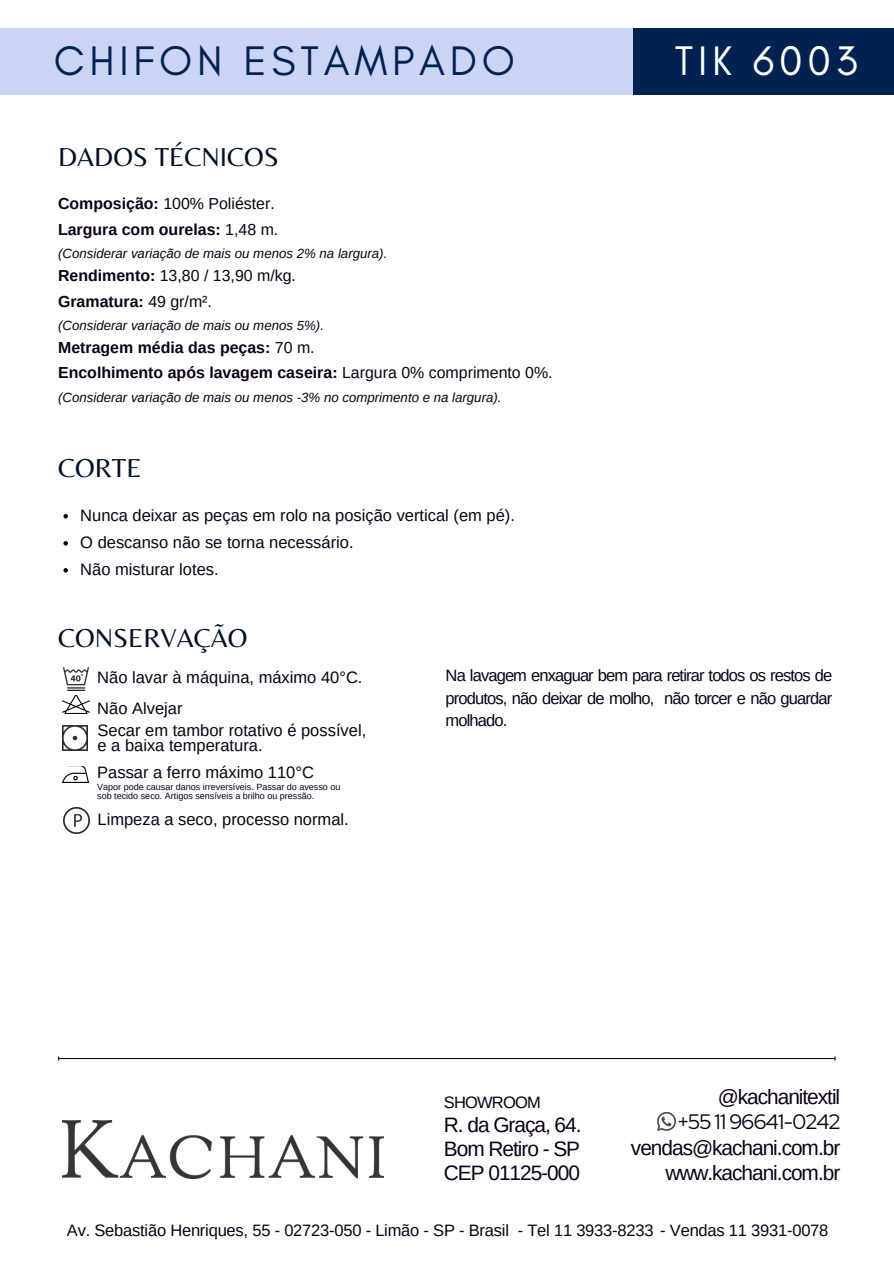
<style>
.page{position:relative;width:894px;height:1264px;background:#fff}
.page>*{position:absolute;margin:0;border:0;box-sizing:border-box;transform-origin:0 0}
.t1{font:42.15px "Glacial Indifference";letter-spacing:.115em;color:#002250}
.t2{font:42.15px "Glacial Indifference";letter-spacing:.115em;color:#fff}
.t3{font:27px "Belleza";color:#001024}
.t4{font:20.85px/23.7px "Arimo";letter-spacing:-.05em;color:#0c0015}
.t5{font:20.85px "Red Hat Display";letter-spacing:-.025em;color:#0c0015}
.t6{font:16.5px/22.5px "Arimo";color:#0c0015;text-align:justify}
.t7{font:16.5px "Arimo";letter-spacing:-.05em;color:#0c0015}
.t8{font:700 15.9px/25.3px "Arimo";color:#0c0015}
.t9{font:15.9px/25.3px "Arimo";color:#0c0015}
.t10{font:italic 13.2px "Arimo";color:#0c0015}
.t11{font:9px "Arimo";color:#0c0015}
.s1{font-weight:400}
.s2{font-weight:700}
</style>
<div class="page">
<img style="left:62px;top:1120px;width:321px;height:58px">
<div style="left:632px;top:29px;width:261px;height:66px;background:#002250"></div>
<img style="left:657px;top:1112px;width:18px;height:18px">
<div style="left:0;top:29px;width:632px;height:66px;background:#ccd4f6"></div>
<hr style="left:59px;top:1057px;width:775px;height:2px;background:#001024">
<svg style="left:63px;top:514px;width:5px;height:4px"></svg>
<svg style="left:63px;top:541px;width:5px;height:4px"></svg>
<svg style="left:63px;top:568px;width:5px;height:4px"></svg>
<img style="left:62px;top:695px;width:27px;height:19px">
<img style="left:63px;top:766px;width:25px;height:16px">
<img style="left:64px;top:667px;width:24px;height:24px">
<img style="left:64px;top:807px;width:26px;height:26px">
<img style="left:63px;top:725px;width:24px;height:25px">
<p class="t1" style="left:54px;top:35px;width:462px">CHIFON ESTAMPADO</p>
<h4 class="t3" style="left:58px;top:141px;width:222px">DADOS TÉCNICOS</h4>
<p class="t8" style="left:58px;top:191px;width:222px">Composição: <span class="s1">100% Poliéster.<br></span>Largura com ourelas: <span class="s1">1,48 m.</span></p>
<p class="t10" style="left:58px;top:246px;width:331px">(Considerar variação de mais ou menos 2% na largura).</p>
<p class="t9" style="left:58px;top:263px;width:239px"><span class="s2">Rendimento:</span> 13,80 / 13,90 m/kg.<br><span class="s2">Gramatura:</span> 49 gr/m².</p>
<p class="t10" style="left:58px;top:318px;width:267px">(Considerar variação de mais ou menos 5%).</p>
<p class="t8" style="left:58px;top:335px;width:496px">Metragem média das peças: <span class="s1">70 m.<br></span>Encolhimento após lavagem caseira: <span class="s1">Largura 0% comprimento 0%.</span></p>
<h2 class="t10" style="left:58px;top:389px;width:445px">(Considerar variação de mais ou menos -3% no comprimento e na largura).</h2>
<p class="t3" style="left:58px;top:451px;width:85px">CORTE</p>
<p class="t6" style="left:80px;top:504px;width:436px">Nunca deixar as peças em rolo na posição vertical (em pé).</p>
<p class="t6" style="left:80px;top:531px;width:275px">O descanso não se torna necessário.</p>
<p class="t6" style="left:80px;top:558px;width:140px">Não misturar lotes.</p>
<p class="t3" style="left:58px;top:622px;width:191px">CONSERVAÇÃO</p>
<h5 class="t2" style="left:674px;top:35px;width:184px">TIK 6003</h5>
<p class="t6" style="left:97px;top:666px;width:267px">Não lavar à máquina, máximo 40°C.</p>
<p class="t6" style="left:97px;top:696px;width:87px">Não Alvejar</p>
<p class="t6" style="left:97px;top:718px;width:270px">Secar em tambor rotativo é possível,</p>
<p class="t6" style="left:97px;top:733px;width:166px">e a baixa temperatura.</p>
<p class="t6" style="left:97px;top:761px;width:218px">Passar a ferro máximo 110°C</p>
<p class="t11" style="left:97px;top:781px;width:244px">Vapor pode causar danos irreversíveis. Passar do avesso ou</p>
<p class="t11" style="left:97px;top:791px;width:218px">sob tecido seco. Artigos sensíveis a brilho ou pressão.</p>
<p class="t6" style="left:97px;top:808px;width:253px">Limpeza a seco, processo normal.</p>
<p class="t6" style="left:445px;top:664px;width:388px">Na lavagem enxaguar bem para retirar todos os restos de produtos, não deixar de molho, não torcer e não guardar molhado.</p>
<p class="t7" style="left:444px;top:1092px;width:98px">SHOWROOM</p>
<p class="t4" style="left:444px;top:1113px;width:139px">R. da Graça, 64.<br>Bom Retiro - SP</p>
<p class="t4" style="left:444px;top:1160px;width:137px">CEP 01125-000</p>
<p class="t4" style="left:717px;top:1085px;width:124px">@kachanitextil</p>
<h1 class="t5" style="left:677px;top:1107px;width:164px">+55 11 96641-0242</h1>
<p class="t4" style="left:630px;top:1135px;width:211px">vendas@kachani.com.br</p>
<p class="t4" style="left:665px;top:1161px;width:176px">www.kachani.com.br</p>
<h2 class="t6" style="left:67px;top:1219px;width:443px">Av. Sebastião Henriques, 55 - 02723-050 - Limão - SP - Brasil</h2>
<p class="t6" style="left:517px;top:1219px;width:312px">- Tel 11 3933-8233 - Vendas 11 3931-0078</p>
</div>
